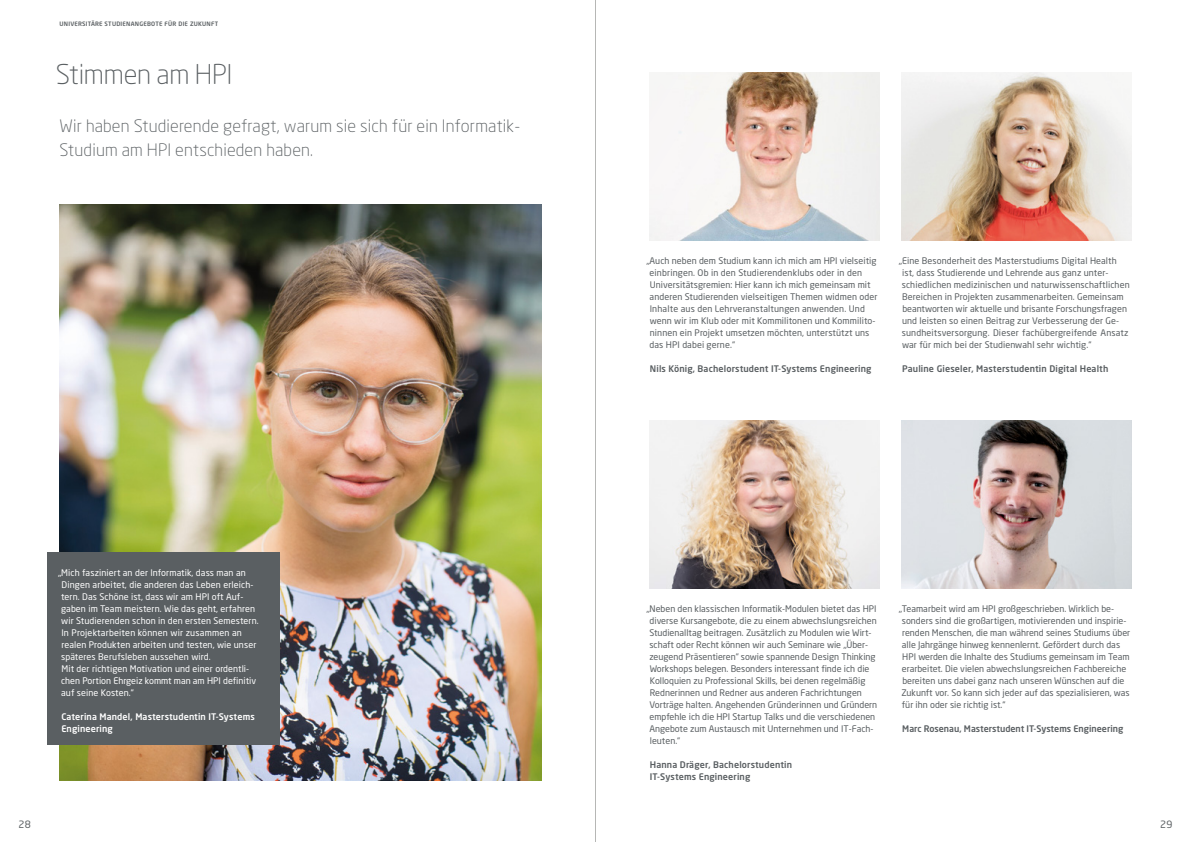
<style>
.page{position:relative;width:1191px;height:842px;background:#fff}
.page>*{position:absolute;margin:0;border:0;box-sizing:border-box;transform-origin:0 0}
.t1{font:300 27px "Neo Sans";letter-spacing:-.01em;color:#5a5f62}
.t2{font:300 17px/24px "Neo Sans";letter-spacing:.01em;color:#5a5f62}
.t3{font:10px "Neo Sans";color:#5a5f62}
.t4{font:9px/12px "Neo Sans";color:#5a5f62}
.t5{font:9px/12px "Neo Sans";letter-spacing:.01em;color:#fff}
.t6{font:500 9px/12px "Neo Sans";letter-spacing:.015em;color:#5a5f62}
.t7{font:500 9px/12px "Neo Sans";letter-spacing:.015em;color:#fff}
.t8{font:500 6px "Neo Sans";letter-spacing:.04em;color:#5a5f62}
</style>
<div class="page">
<img style="left:60px;top:204px;width:481px;height:576px">
<div style="left:47px;top:552px;width:232px;height:192px;background:#5a5f62"></div>
<img style="left:649px;top:420px;width:230px;height:168px">
<img style="left:901px;top:420px;width:230px;height:168px">
<svg style="left:649px;top:72px;width:230px;height:168px;fill:#f2f0ef"></svg>
<svg style="left:901px;top:72px;width:230px;height:168px"></svg>
<hr style="left:595px;top:0;width:1px;height:842px;background:#b6b7b5">
<p class="t8" style="left:60px;top:20px;width:160px">UNIVERSITÄRE STUDIENANGEBOTE FÜR DIE ZUKUNFT</p>
<h1 class="t1" style="left:56px;top:58px;width:178px">Stimmen am HPI</h1>
<h2 class="t2" style="left:60px;top:114px;width:462px">Wir haben Studierende gefragt, warum sie sich für ein Informatik-<br>Studium am HPI entschieden haben.</h2>
<p class="t5" style="left:61px;top:567px;width:199px;text-indent:-3px">„Mich fasziniert an der Informatik, dass man an Dingen arbeitet, die anderen das Leben erleich&shy;tern. Das Schöne ist, dass wir am HPI oft Auf&shy;gaben im Team meistern. Wie das geht, erfahren wir Studierenden schon in den ersten Semestern.<br>In Projektarbeiten können wir zusammen an realen Produkten arbeiten und testen, wie unser späteres Berufsleben aussehen wird.<br>Mit der richtigen Motivation und einer ordentli&shy;chen Portion Ehrgeiz kommt man am HPI definitiv auf seine Kosten.“</p>
<p class="t7" style="left:61px;top:710px;width:195px">Caterina Mandel, Masterstudentin IT-Systems<br>Engineering</p>
<p class="t3" style="left:18px;top:818px;width:14px">28</p>
<p class="t4" style="left:649px;top:255px;width:229px;text-indent:-3px">„Auch neben dem Studium kann ich mich am HPI vielseitig einbringen. Ob in den Studierendenklubs oder in den Universitätsgremien: Hier kann ich mich gemeinsam mit anderen Studierenden vielseitigen Themen widmen oder Inhalte aus den Lehrveranstaltungen anwenden. Und wenn wir im Klub oder mit Kommilitonen und Kommilito&shy;ninnen ein Projekt umsetzen möchten, unterstützt uns das HPI dabei gerne.“</p>
<p class="t6" style="left:650px;top:362px;width:223px">Nils König, Bachelorstudent IT-Systems Engineering</p>
<p class="t4" style="left:901px;top:255px;width:229px;text-indent:-3px">„Eine Besonderheit des Masterstudiums Digital Health ist, dass Studierende und Lehrende aus ganz unter&shy;schiedlichen medizinischen und naturwissenschaftlichen Bereichen in Projekten zusammenarbeiten. Gemeinsam beantworten wir aktuelle und brisante Forschungsfragen und leisten so einen Beitrag zur Verbesserung der Ge&shy;sundheitsversorgung. Dieser fachübergreifende Ansatz war für mich bei der Studienwahl sehr wichtig.“</p>
<p class="t6" style="left:902px;top:362px;width:208px">Pauline Gieseler, Masterstudentin Digital Health</p>
<p class="t4" style="left:649px;top:603px;width:229px;text-indent:-3px">„Neben den klassischen Informatik-Modulen bietet das HPI diverse Kursangebote, die zu einem abwechslungsreichen Studienalltag beitragen. Zusätzlich zu Modulen wie Wirt&shy;schaft oder Recht können wir auch Seminare wie „Über&shy;zeugend Präsentieren“ sowie spannende Design Thinking Workshops belegen. Besonders interessant finde ich die Kolloquien zu Professional Skills, bei denen regelmäßig Rednerinnen und Redner aus anderen Fachrichtungen Vorträge halten. Angehenden Gründerinnen und Gründern empfehle ich die HPI Startup Talks und die verschiedenen Angebote zum Austausch mit Unternehmen und IT-Fach&shy;leuten.“</p>
<p class="t6" style="left:650px;top:758px;width:144px">Hanna Dräger, Bachelorstudentin<br>IT-Systems Engineering</p>
<p class="t4" style="left:899px;top:603px;width:233px">„Teamarbeit wird am HPI großgeschrieben. Wirklich be&shy;sonders sind die großartigen, motivierenden und inspirie&shy;renden Menschen, die man während seines Studiums über alle Jahrgänge hinweg kennenlernt. Gefördert durch das HPI werden die Inhalte des Studiums gemeinsam im Team erarbeitet. Die vielen abwechslungsreichen Fachbereiche bereiten uns dabei ganz nach unseren Wünschen auf die Zukunft vor. So kann sich jeder auf das spezialisieren, was für ihn oder sie richtig ist.“</p>
<p class="t6" style="left:902px;top:722px;width:222px">Marc Rosenau, Masterstudent IT-Systems Engineering</p>
<p class="t3" style="left:1160px;top:818px;width:14px">29</p>
</div>
